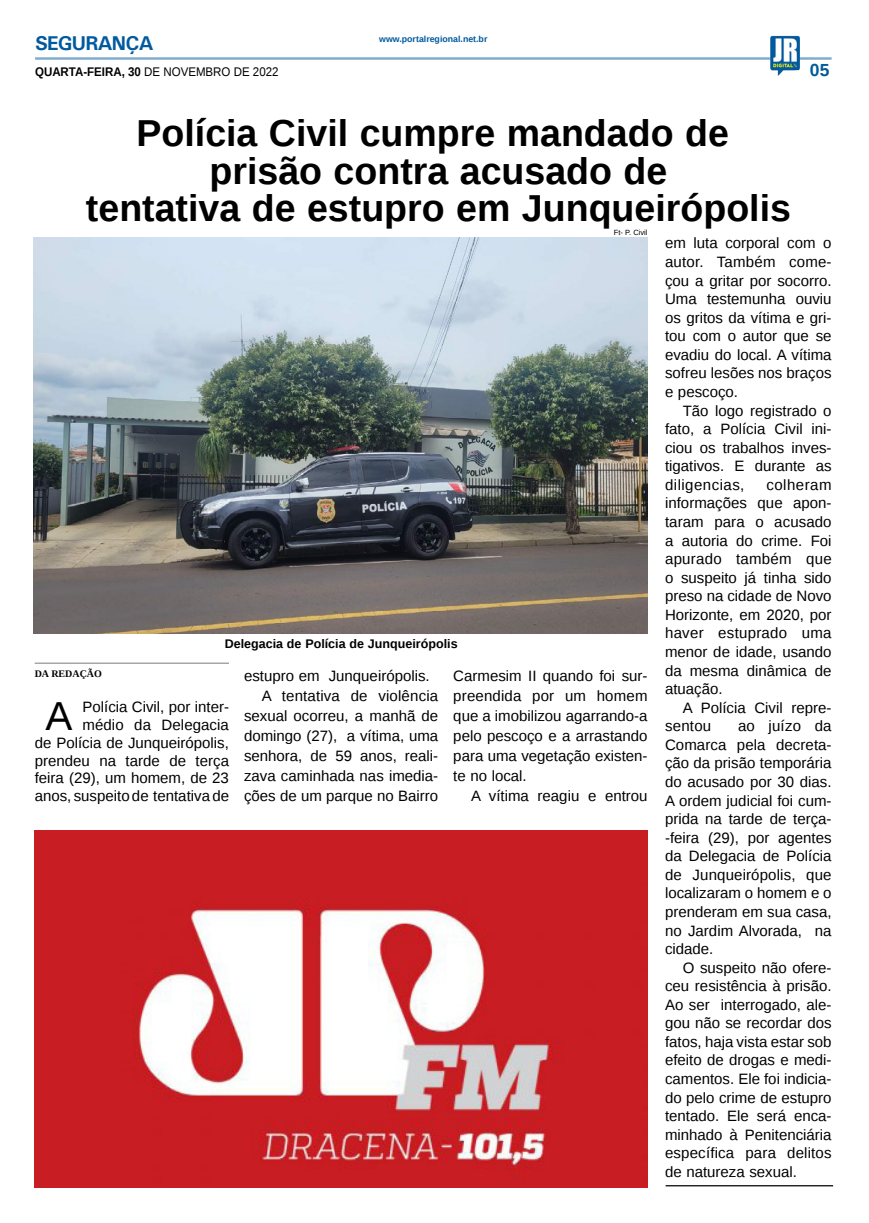
<style>
.page{position:relative;width:869px;height:1223px;background:#fff}
.page>*{position:absolute;margin:0;border:0;box-sizing:border-box;transform-origin:0 0}
.MATÉRIA{font:40.38px "Liberation Sans";color:#000}
.TÍTULO{font:700 37.5px "Liberation Sans";color:#000}
.TITULO_PG{font:700 20px "Univers";letter-spacing:-.04em;color:#005a9e}
.TÍTULO-2{font:700 17.5px "Liberation Sans";color:#005a9e}
.MATÉRIA-2{font:15px/18.5px "Liberation Sans";color:#000;text-align:justify}
.LEGENDA{font:700 12.5px "Liberation Sans";color:#000}
.DATA_PG{font:12.5px "Liberation Sans";color:#000;scale:.92 1}
.CRÉDITO_NOME{font:700 10px "Liberation Serif";color:#000}
.DATA_PG-2{font:700 8.75px "Liberation Sans";color:#005a9e}
.CRÉDITO_FOTO{font:7.5px "Liberation Sans";color:#000}
.s1{font-weight:700}
</style>
<div class="page">
<hr style="left:35px;top:57px;width:796px;height:3px;background:#005a9e">
<img style="left:769px;top:36px;width:30px;height:40px">
<img style="left:35px;top:830px;width:612px;height:357px">
<hr style="left:665px;top:1185px;width:167px;height:1px;background:#000">
<img style="left:34px;top:237px;width:613px;height:396px">
<hr style="left:35px;top:662px;width:194px;height:2px;background:#939598">
<p class="TITULO_PG" style="left:35px;top:31px;width:120px">SEGURANÇA</p>
<p class="DATA_PG" style="left:35px;top:65px;width:266px"><span class="s1">QUARTA-FEIRA, 30</span> DE NOVEMBRO DE 2022</p>
<p class="DATA_PG-2" style="left:379px;top:33px;width:110px">www.portalregional.net.br</p>
<p class="TÍTULO" style="left:136px;top:107px;width:593px">Polícia Civil cumpre mandado de</p>
<p class="TÍTULO" style="left:209px;top:145px;width:459px">prisão contra acusado de</p>
<p class="TÍTULO" style="left:86px;top:182px;width:706px">tentativa de estupro em Junqueirópolis</p>
<p class="CRÉDITO_FOTO" style="left:613px;top:228px;width:35px">Ft- P. Civil</p>
<p class="TÍTULO-2" style="left:809px;top:58px;width:21px">05</p>
<p class="LEGENDA" style="left:224px;top:635px;width:234px">Delegacia de Polícia de Junqueirópolis</p>
<p class="CRÉDITO_NOME" style="left:35px;top:666px;width:69px">DA REDAÇÃO</p>
<p class="MATÉRIA" style="left:45px;top:693px;width:28px">A</p>
<p class="MATÉRIA-2" style="left:35px;top:699px;width:196px;line-height:17.8px;text-align:right">Polícia Civil, por inter-<br>médio da Delegacia<br>de Polícia de Junqueirópolis, prendeu na tarde de terça feira (29), um homem, de 23 anos, suspeito de tentativa de</p>
<p class="MATÉRIA-2" style="left:244px;top:667px;width:187px">estupro em Junqueirópolis.</p>
<p class="MATÉRIA-2" style="left:244px;top:686px;width:196px;line-height:20px;text-indent:18px">A tentativa de violência sexual ocorreu, a manhã de domingo (27), a vítima, uma senhora, de 59 anos, reali&shy;zava caminhada nas imedia&shy;ções de um parque no Bairro</p>
<p class="MATÉRIA-2" style="left:453px;top:666px;width:196px;line-height:20px">Carmesim II quando foi sur&shy;preendida por um homem que a imobilizou agarrando-a pelo pescoço e a arrastando para uma vegetação existen&shy;te no local.</p>
<p class="MATÉRIA-2" style="left:471px;top:787px;width:178px">A vítima reagiu e entrou</p>
<p class="MATÉRIA-2" style="left:664px;top:235px;width:168px">em luta corporal com o autor. Também come&shy;çou a gritar por socorro.<br>Uma testemunha ouviu os gritos da vítima e gri&shy;tou com o autor que se evadiu do local. A vítima sofreu lesões nos braços e pescoço.</p>
<p class="MATÉRIA-2" style="left:664px;top:402px;width:168px;text-indent:18px">Tão logo registrado o fato, a Polícia Civil ini&shy;ciou os trabalhos inves&shy;tigativos. E durante as diligencias,</p>
<p class="MATÉRIA-2" style="left:664px;top:476px;width:168px;text-indent:101px">colheram informações que apon&shy;taram para o acusado a autoria do crime. Foi apurado também que o suspeito já tinha sido preso na cidade de Novo Horizonte, em 2020, por haver estuprado uma menor de idade, usando da mesma dinâmica de atuação.</p>
<p class="MATÉRIA-2" style="left:664px;top:699px;width:168px;text-indent:18px">A Polícia Civil repre&shy;sentou</p>
<p class="MATÉRIA-2" style="left:664px;top:717px;width:168px;text-indent:73px">ao juízo da Comarca pela decreta&shy;ção da prisão temporária do acusado por 30 dias.<br>A ordem judicial foi cum&shy;prida na tarde de terça--feira (29), por agentes da Delegacia de Polícia de Junqueirópolis, que localizaram o homem e o prenderam em sua casa, no Jardim Alvorada, na cidade.</p>
<p class="MATÉRIA-2" style="left:664px;top:958px;width:168px;text-indent:18px">O suspeito não ofere&shy;ceu resistência à prisão.<br>Ao ser interrogado, ale&shy;gou não se recordar dos fatos, haja vista estar sob efeito de drogas e medi&shy;camentos. Ele foi indicia&shy;do pelo crime de estupro tentado. Ele será enca&shy;minhado à Penitenciária específica para delitos de natureza sexual.</p>
</div>
